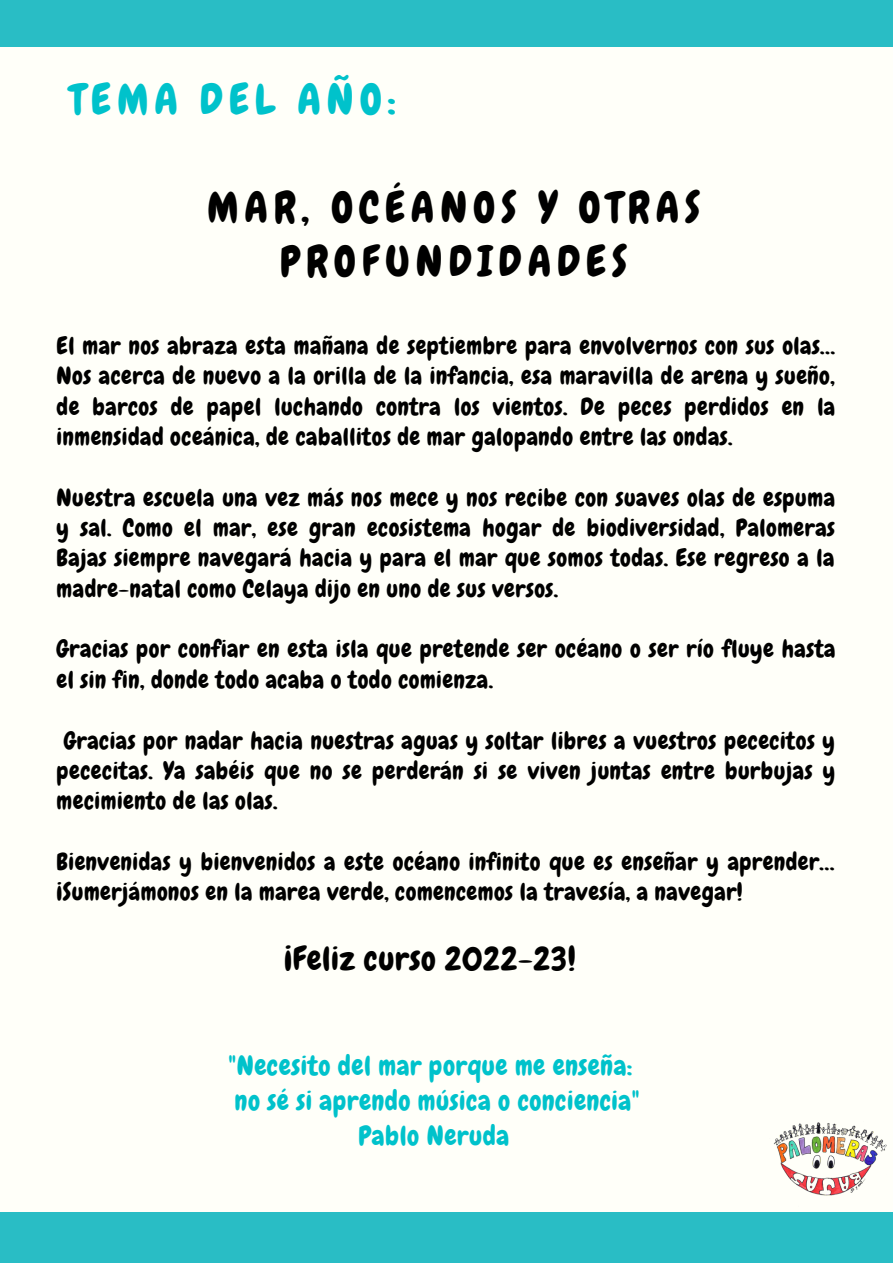
<style>
.page{position:relative;width:893px;height:1264px;background:#fff}
.page>*{position:absolute;margin:0;border:0;box-sizing:border-box;transform-origin:0 0}
.t1{font:42.3px/54px "Chewy";letter-spacing:.14em;color:#000;text-align:center}
.t2{font:42.3px "Chewy";letter-spacing:.14em;color:#00c2cb}
.t3{font:33px "Chewy";letter-spacing:.02em;color:#000}
.t4{font:27px/34.8px "Chewy";letter-spacing:.02em;color:#00c2cb;text-align:center}
.t5{font:24px/30.3px "Chewy";letter-spacing:.02em;color:#000;text-align:justify}
</style>
<div class="page">
<div style="left:0;top:0;width:892px;height:1262px;background:#fffff9"></div>
<div style="left:0;top:0;width:892px;height:46px;background:#29bdc5"></div>
<div style="left:0;top:1212px;width:892px;height:50px;background:#29bdc5"></div>
<img style="left:773px;top:1122px;width:114px;height:74px">
<h1 class="t2" style="left:70px;top:73px;width:328px">TEMA DEL AÑO:</h1>
<h1 class="t1" style="left:207px;top:181px;width:494px">MAR, OCÉANOS Y OTRAS<br>PROFUNDIDADES</h1>
<p class="t5" style="left:57px;top:330px;width:780px">El mar nos abraza esta mañana de septiembre para envolvernos con sus olas… Nos acerca de nuevo a la orilla de la infancia, esa maravilla de arena y sueño, de barcos de papel luchando contra los vientos. De peces perdidos en la inmensidad oceánica, de caballitos de mar galopando entre las ondas.</p>
<p class="t5" style="left:57px;top:482px;width:780px">Nuestra escuela una vez más nos mece y nos recibe con suaves olas de espuma y sal. Como el mar, ese gran ecosistema hogar de biodiversidad, Palomeras Bajas siempre navegará hacia y para el mar que somos todas. Ese regreso a la madre-natal como Celaya dijo en uno de sus versos.</p>
<p class="t5" style="left:57px;top:634px;width:780px">Gracias por confiar en esta isla que pretende ser océano o ser río fluye hasta el sin fin, donde todo acaba o todo comienza.</p>
<p class="t5" style="left:57px;top:725px;width:780px;text-indent:7px">Gracias por nadar hacia nuestras aguas y soltar libres a vuestros pececitos y pececitas. Ya sabéis que no se perderán si se viven juntas entre burbujas y mecimiento de las olas.</p>
<p class="t5" style="left:57px;top:846px;width:779px">Bienvenidas y bienvenidos a este océano infinito que es enseñar y aprender… ¡Sumerjámonos en la marea verde, comencemos la travesía, a navegar!</p>
<h2 class="t3" style="left:284px;top:937px;width:293px">¡Feliz curso 2022-23!</h2>
<p class="t4" style="left:228px;top:1048px;width:412px">"Necesito del mar porque me enseña: no sé si aprendo música o conciencia"<br>Pablo Neruda</p>
</div>
